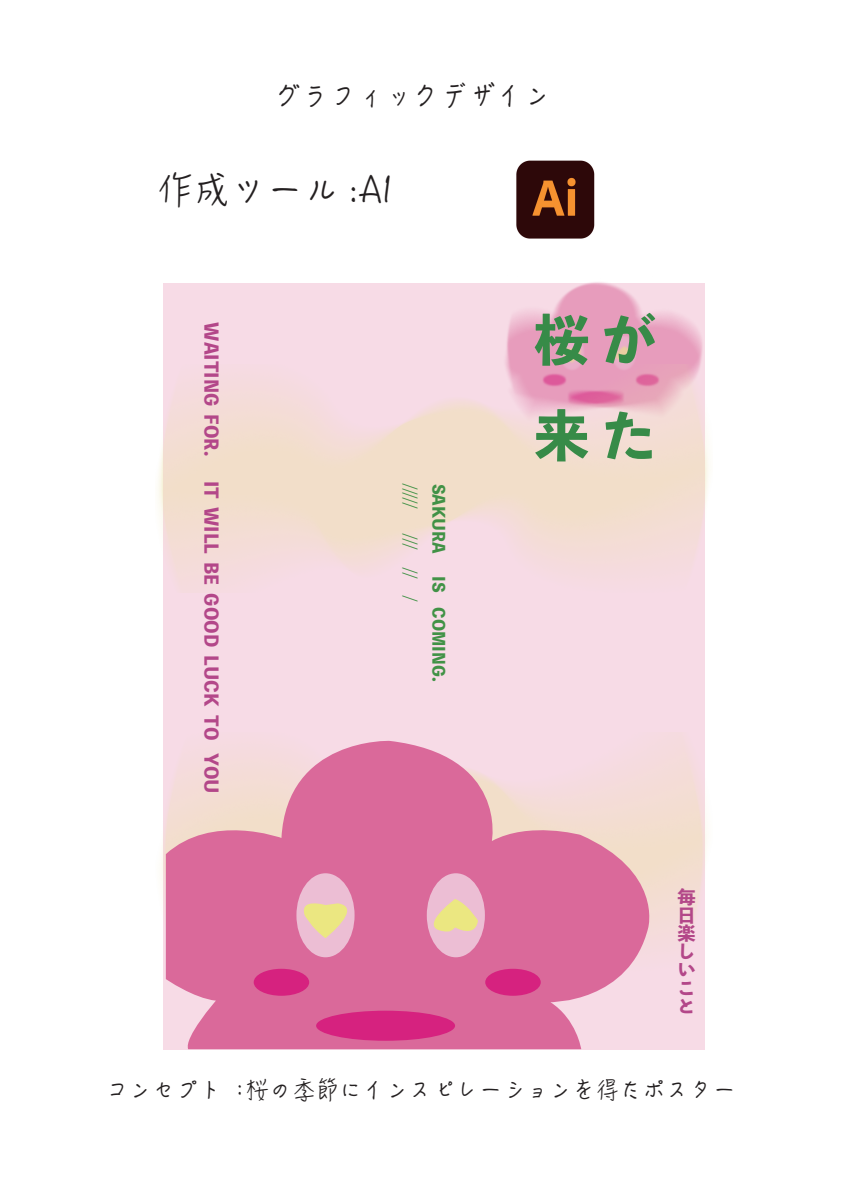
<style>
.page{position:relative;width:842px;height:1191px;background:#fff}
.page>*{position:absolute;margin:0;border:0;box-sizing:border-box;transform-origin:0 0}
.t1{font:800 54.6px/95.5px "Toppan Bunkyu Midashi Gothic Std N";color:#378b48}
.t2{font:35.4px "Hanzi Pen SC W3";color:#231f20}
.t3{font:26.9px "Hanzi Pen SC W3";color:#231f20}
.t4{font:22.7px "Hanzi Pen SC W3";color:#231f20}
.t5{font:800 18.2px/18.2px "Toppan Bunkyu Midashi Gothic Std N";color:#b34789}
.t6{font:800 16.4px "Toppan Bunkyu Midashi Gothic Std N";color:#419246}
</style>
<div class="page">
<div style="left:163px;top:283px;width:541px;height:766px;background:#f7dbe6"></div>
<img style="left:505px;top:282px;width:200px;height:83px">
<img style="left:511px;top:342px;width:17px;height:23px">
<img style="left:669px;top:342px;width:22px;height:23px">
<img style="left:616px;top:303px;width:53px;height:62px">
<img style="left:528px;top:303px;width:88px;height:62px">
<img style="left:531px;top:315px;width:52px;height:50px">
<img style="left:583px;top:314px;width:83px;height:51px">
<img style="left:158px;top:365px;width:551px;height:227px">
<img style="left:161px;top:732px;width:546px;height:239px">
<svg style="left:166px;top:738px;width:497px;height:311px;fill:#da699a"></svg>
<div style="left:254px;top:968px;width:55px;height:27px;background:#d6227f;border-radius:50%"></div>
<div style="left:485px;top:968px;width:56px;height:27px;background:#d6227f;border-radius:50%"></div>
<div style="left:316px;top:1010px;width:139px;height:30px;background:#d6227f;border-radius:50%"></div>
<div style="left:427px;top:873px;width:58px;height:84px;background:#ecbed4;border-radius:50%"></div>
<div style="left:296px;top:873px;width:59px;height:84px;background:#ecbed4;border-radius:50%"></div>
<svg style="left:299px;top:897px;width:66px;height:41px"></svg>
<svg style="left:415px;top:899px;width:63px;height:40px"></svg>
<img style="left:516px;top:160px;width:79px;height:79px">
<h3 class="t3" style="left:274px;top:78px;width:279px">グラフィックデザイン</h3>
<h2 class="t2" style="left:157px;top:167px;width:237px">作成ツール :AI</h2>
<p class="t5" style="left:221px;top:322px;width:135px;rotate:90deg">WAITING FOR.</p>
<p class="t5" style="left:221px;top:481px;width:314px;rotate:90deg">IT WILL BE GOOD LUCK TO YOU</p>
<p class="t6" style="left:423px;top:483px;width:27px;rotate:90deg">/////</p>
<p class="t6" style="left:423px;top:534px;width:70px;rotate:90deg">/// // /</p>
<p class="t6" style="left:451px;top:483px;width:71px;rotate:90deg">SAKURA</p>
<p class="t6" style="left:451px;top:576px;width:107px;rotate:90deg">IS COMING.</p>
<h1 class="t1" style="left:534px;top:289px;width:123px">桜 が来 た</h1>
<p class="t5" style="left:677px;top:886px;width:19px">毎日楽しいこと</p>
<p class="t4" style="left:105px;top:1075px;width:632px">コンセプト：桜の季節にインスピレーションを得たポスター</p>
</div>
